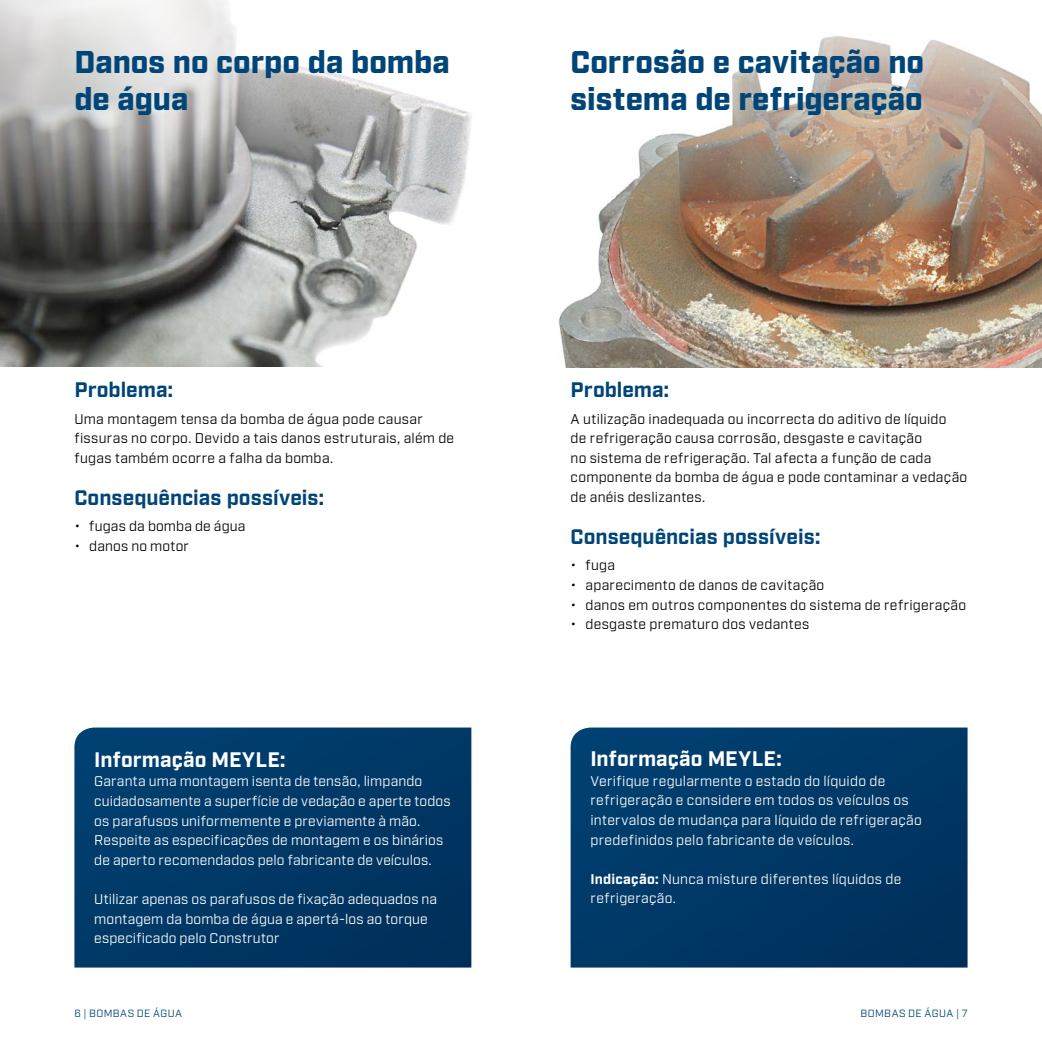
<style>
.page{position:relative;width:1042px;height:1042px;background:#fff}
.page>*{position:absolute;margin:0;border:0;box-sizing:border-box;transform-origin:0 0}
.t1{font:900 31.5px/37.8px "Industry";color:#004578}
.t2{font:700 21px "Industry";color:#004578}
.t3{font:700 21px "Industry";letter-spacing:.005em;color:#fff}
.t4{font:14px/19.6px "Industry";letter-spacing:.015em;color:#fff}
.t5{font:14px/19.6px "Industry";letter-spacing:.02em;color:#000}
.t6{font:10.5px "Industry";letter-spacing:.05em;color:#004578}
.s1{font-weight:700}
</style>
<div class="page">
<img style="left:0;top:222px;width:451px;height:145px">
<img style="left:558px;top:222px;width:484px;height:145px">
<svg style="left:598px;top:36px;width:444px;height:186px"></svg>
<svg style="left:0;top:0;width:472px;height:222px"></svg>
<svg style="left:74px;top:727px;width:397px;height:240px;background:#013966"></svg>
<svg style="left:570px;top:727px;width:397px;height:240px;background:#013966"></svg>
<h1 class="t1" style="left:74px;top:44px;width:377px">Danos no corpo da bomba de água</h1>
<h2 class="t2" style="left:74px;top:377px;width:100px">Problema:</h2>
<p class="t5" style="left:74px;top:409px;width:381px">Uma montagem tensa da bomba de água pode causar fissuras no corpo. Devido a tais danos estruturais, além de fugas também ocorre a falha da bomba.</p>
<h2 class="t2" style="left:74px;top:485px;width:251px">Consequências possíveis:</h2>
<p class="t5" style="left:74px;top:517px;width:172px">• fugas da bomba de água</p>
<p class="t5" style="left:74px;top:536px;width:116px">• danos no motor</p>
<h2 class="t3" style="left:94px;top:747px;width:193px">Informação MEYLE:</h2>
<p class="t4" style="left:94px;top:772px;width:358px">Garanta uma montagem isenta de tensão, limpando cuidadosamente a superfície de vedação e aperte todos os parafusos uniformemente e previamente à mão.<br>Respeite as especificações de montagem e os binários de aperto recomendados pelo fabricante de veículos.</p>
<p class="t4" style="left:94px;top:889px;width:344px">Utilizar apenas os parafusos de fixação adequados na montagem da bomba de água e apertá-los ao torque especificado pelo Construtor</p>
<p class="t6" style="left:74px;top:1007px;width:109px">6 | BOMBAS DE ÁGUA</p>
<h1 class="t1" style="left:570px;top:44px;width:355px">Corrosão e cavitação no sistema de refrigeração</h1>
<h2 class="t2" style="left:570px;top:377px;width:100px">Problema:</h2>
<p class="t5" style="left:570px;top:409px;width:398px">A utilização inadequada ou incorrecta do aditivo de líquido<br>de refrigeração causa corrosão, desgaste e cavitação<br>no sistema de refrigeração. Tal afecta a função de cada componente da bomba de água e pode contaminar a vedação de anéis deslizantes.</p>
<h2 class="t2" style="left:570px;top:524px;width:251px">Consequências possíveis:</h2>
<p class="t5" style="left:570px;top:556px;width:46px">• fuga</p>
<p class="t5" style="left:570px;top:575px;width:255px">• aparecimento de danos de cavitação</p>
<p class="t5" style="left:570px;top:595px;width:397px">• danos em outros componentes do sistema de refrigeração</p>
<p class="t5" style="left:570px;top:615px;width:240px">• desgaste prematuro dos vedantes</p>
<h2 class="t3" style="left:590px;top:746px;width:193px">Informação MEYLE:</h2>
<p class="t4" style="left:590px;top:771px;width:333px">Verifique regularmente o estado do líquido de refrigeração e considere em todos os veículos os intervalos de mudança para líquido de refrigeração predefinidos pelo fabricante de veículos.</p>
<p class="t4" style="left:590px;top:869px;width:312px"><span class="s1">Indicação:</span> Nunca misture diferentes líquidos de refrigeração.</p>
<p class="t6" style="left:860px;top:1007px;width:108px">BOMBAS DE ÁGUA | 7</p>
</div>
